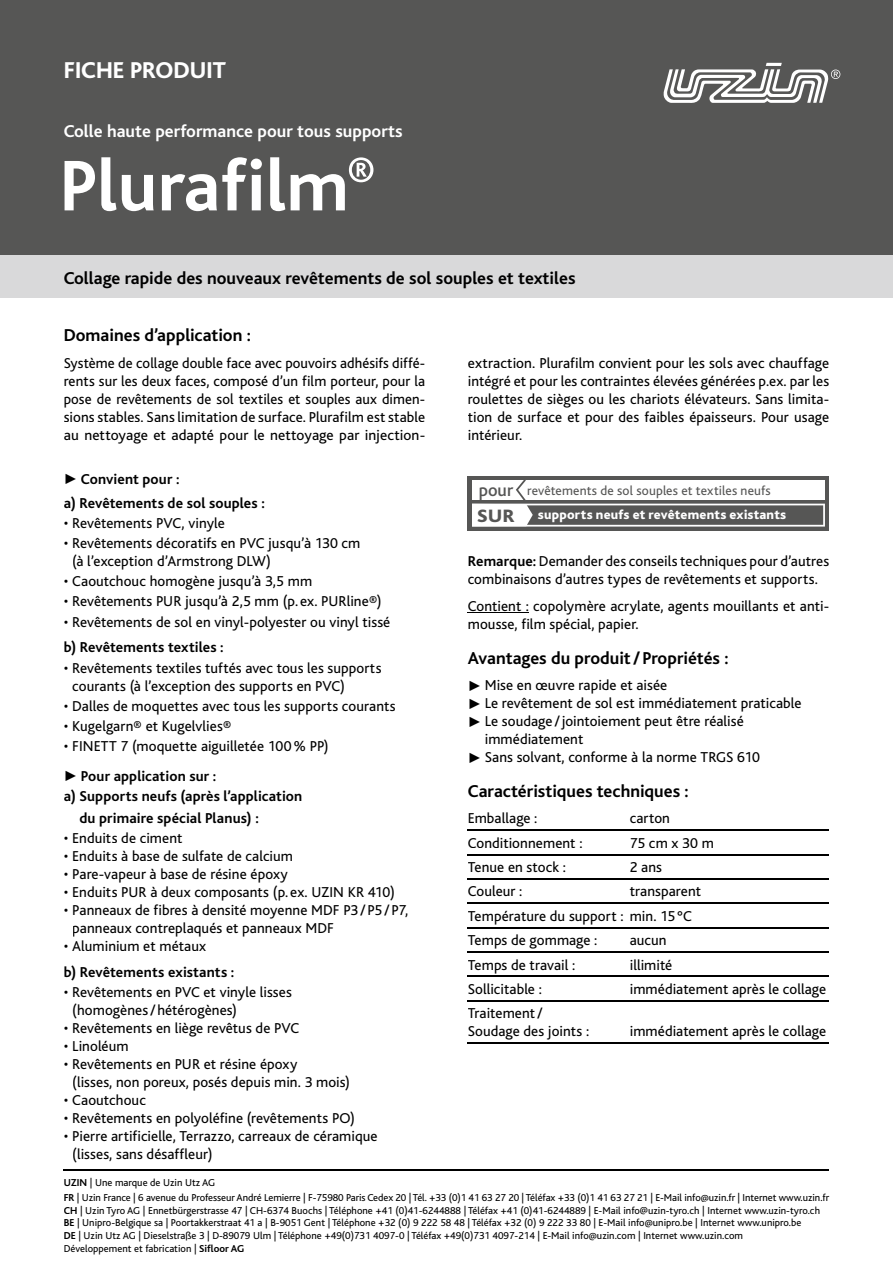
<style>
.page{position:relative;width:893px;height:1263px;background:#fff}
.page>*{position:absolute;margin:0;border:0;box-sizing:border-box;transform-origin:0 0}
.t1{font:700 75px "Bliss";color:#fff}
.t2{font:800 24px "Bliss";color:#fff}
.t3{font:800 18.75px "Bliss";color:#565655;scale:1.07 1}
.t4{font:700 18px "Bliss";color:#000}
.t5{font:700 18px "Bliss";color:#fff}
.t6{font:500 18px "Bliss";color:#565655}
.t7{font:15px/18px "Bliss";letter-spacing:.005em;color:#000}
.t8{font:700 15px/23.7px "Bliss";letter-spacing:.005em;color:#000}
.t9{font:13.5px "Bliss";letter-spacing:.01em;color:#565655}
.t10{font:800 13.5px "Bliss";letter-spacing:.015em;color:#fff}
.t11{font:10.5px/12.8px "Bliss";color:#000}
.s1{font-weight:700}
</style>
<div class="page">
<div style="left:0;top:0;width:893px;height:255px;background:#565655"></div>
<svg style="left:663px;top:63px;width:177px;height:40px"></svg>
<div style="left:0;top:255px;width:893px;height:43px;background:#d9d9da"></div>
<hr style="left:64px;top:1169px;width:765px;height:1px;background:#000">
<hr style="left:468px;top:612px;width:61px;height:1px;background:#000">
<hr style="left:468px;top:829px;width:361px;height:2px;background:#000">
<hr style="left:468px;top:854px;width:361px;height:1px;background:#000">
<hr style="left:468px;top:878px;width:361px;height:1px;background:#000">
<hr style="left:468px;top:903px;width:361px;height:1px;background:#000">
<hr style="left:468px;top:927px;width:361px;height:1px;background:#000">
<hr style="left:468px;top:951px;width:361px;height:1px;background:#000">
<hr style="left:468px;top:976px;width:361px;height:1px;background:#000">
<hr style="left:468px;top:1000px;width:361px;height:1px;background:#000">
<hr style="left:468px;top:1043px;width:361px;height:1px;background:#000">
<div style="left:468px;top:476px;width:361px;height:55px;background:#565655"></div>
<svg style="left:472px;top:480px;width:353px;height:47px"></svg>
<h2 class="t2" style="left:64px;top:58px;width:164px">FICHE PRODUIT</h2>
<p class="t5" style="left:64px;top:122px;width:340px">Colle haute performance pour tous supports</p>
<h1 class="t1" style="left:60px;top:147px;width:318px">Plurafilm<sup>®</sup></h1>
<p class="t4" style="left:64px;top:268px;width:513px">Collage rapide des nouveaux revêtements de sol souples et textiles</p>
<p class="t4" style="left:64px;top:326px;width:189px">Domaines d’application :</p>
<p class="t7" style="left:64px;top:354px;width:363px;text-align:justify">Système de collage double face avec pouvoirs adhésifs diffé&shy;rents sur les deux faces, composé d’un film porteur, pour la pose de revêtements de sol textiles et souples aux dimen&shy;sions stables. Sans limitation de surface. Plurafilm est stable au nettoyage et adapté pour le nettoyage par injection-</p>
<p class="t7" style="left:468px;top:354px;width:363px;text-align:justify">extraction. Plurafilm convient pour les sols avec chauffage intégré et pour les contraintes élevées générées p.ex. par les roulettes de sièges ou les chariots élévateurs. Sans limita&shy;tion de surface et pour des faibles épaisseurs. Pour usage intérieur.</p>
<p class="t8" style="left:64px;top:468px;width:203px">✓ Convient pour :<br>a) Revêtements de sol souples :</p>
<p class="t7" style="left:64px;top:514px;width:163px">• Revêtements PVC, vinyle</p>
<p class="t7" style="left:72px;top:534px;width:290px;text-indent:-9px">• Revêtements décoratifs en PVC jusqu’à 130 cm (à l’exception d’Armstrong DLW)</p>
<p class="t7" style="left:64px;top:573px;width:250px">• Caoutchouc homogène jusqu’à 3,5 mm</p>
<p class="t7" style="left:64px;top:593px;width:319px">• Revêtements PUR jusqu’à 2,5 mm (p. ex. PURline®)</p>
<p class="t7" style="left:64px;top:613px;width:328px">• Revêtements de sol en vinyl-polyester ou vinyl tissé</p>
<p class="t8" style="left:64px;top:636px;width:161px">b) Revêtements textiles :</p>
<p class="t7" style="left:72px;top:659px;width:311px;text-indent:-9px">• Revêtements textiles tuftés avec tous les supports courants (à l’exception des supports en PVC)</p>
<p class="t7" style="left:64px;top:697px;width:333px">• Dalles de moquettes avec tous les supports courants</p>
<p class="t7" style="left:64px;top:717px;width:169px">• Kugelgarn® et Kugelvlies®</p>
<p class="t7" style="left:64px;top:737px;width:266px">• FINETT 7 (moquette aiguilletée 100 % PP)</p>
<p class="t8" style="left:64px;top:766px;width:240px;line-height:20.1px">✓ Pour application sur :<br>a) Supports neufs (après l’application</p>
<p class="t8" style="left:79px;top:806px;width:181px">du primaire spécial Planus) :</p>
<p class="t7" style="left:64px;top:829px;width:120px">• Enduits de ciment</p>
<p class="t7" style="left:64px;top:847px;width:231px">• Enduits à base de sulfate de calcium</p>
<p class="t7" style="left:64px;top:865px;width:226px">• Pare-vapeur à base de résine époxy</p>
<p class="t7" style="left:64px;top:883px;width:333px">• Enduits PUR à deux composants (p. ex. UZIN KR 410)</p>
<p class="t7" style="left:72px;top:901px;width:337px;text-indent:-9px">• Panneaux de fibres à densité moyenne MDF P3 / P5 / P7, panneaux contreplaqués et panneaux MDF</p>
<p class="t7" style="left:64px;top:937px;width:144px">• Aluminium et métaux</p>
<p class="t8" style="left:64px;top:960px;width:172px">b) Revêtements existants :</p>
<p class="t7" style="left:72px;top:983px;width:221px;text-indent:-9px">• Revêtements en PVC et vinyle lisses (homogènes / hétérogènes)</p>
<p class="t7" style="left:64px;top:1019px;width:237px">• Revêtements en liège revêtus de PVC</p>
<p class="t7" style="left:64px;top:1037px;width:66px">• Linoléum</p>
<p class="t7" style="left:72px;top:1055px;width:279px;text-indent:-9px">• Revêtements en PUR et résine époxy<br>(lisses, non poreux, posés depuis min. 3 mois)</p>
<p class="t7" style="left:64px;top:1091px;width:84px">• Caoutchouc</p>
<p class="t7" style="left:64px;top:1109px;width:293px">• Revêtements en polyoléfine (revêtements PO)</p>
<p class="t7" style="left:72px;top:1127px;width:307px;text-indent:-9px">• Pierre artificielle, Terrazzo, carreaux de céramique (lisses, sans désaffleur)</p>
<p class="t6" style="left:479px;top:481px;width:36px">pour</p>
<p class="t3" style="left:477px;top:506px;width:36px">SUR</p>
<p class="t9" style="left:527px;top:484px;width:245px">revêtements de sol souples et textiles neufs</p>
<p class="t10" style="left:538px;top:508px;width:250px">supports neufs et revêtements existants</p>
<p class="t7" style="left:468px;top:553px;width:363px"><span class="s1">Remarque:</span> Demander des conseils techniques pour d’autres combinaisons d’autres types de revêtements et supports.</p>
<p class="t7" style="left:468px;top:597px;width:363px">Contient : copolymère acrylate, agents mouillants et anti&shy;mousse, film spécial, papier.</p>
<p class="t4" style="left:468px;top:649px;width:262px">Avantages du produit / Propriétés :</p>
<p class="t7" style="left:468px;top:677px;width:201px">✓ Mise en œuvre rapide et aisée</p>
<p class="t7" style="left:468px;top:695px;width:335px">✓ Le revêtement de sol est immédiatement praticable</p>
<p class="t7" style="left:485px;top:713px;width:261px;text-indent:-17px">✓ Le soudage / jointoiement peut être réalisé immédiatement</p>
<p class="t7" style="left:468px;top:749px;width:294px">✓ Sans solvant, conforme à la norme TRGS 610</p>
<p class="t4" style="left:468px;top:781px;width:222px">Caractéristiques techniques :</p>
<p class="t7" style="left:468px;top:809px;width:71px">Emballage :</p>
<p class="t7" style="left:630px;top:809px;width:42px">carton</p>
<p class="t7" style="left:468px;top:834px;width:116px">Conditionnement :</p>
<p class="t7" style="left:630px;top:834px;width:86px">75 cm x 30 m</p>
<p class="t7" style="left:468px;top:858px;width:100px">Tenue en stock :</p>
<p class="t7" style="left:630px;top:858px;width:34px">2 ans</p>
<p class="t7" style="left:468px;top:883px;width:56px">Couleur :</p>
<p class="t7" style="left:468px;top:879px;width:235px;line-height:24.5px;text-indent:162px">transparent<br>Température du support : min. 15 °C<br>Temps de gommage :</p>
<p class="t7" style="left:630px;top:931px;width:38px">aucun</p>
<p class="t7" style="left:468px;top:956px;width:109px">Temps de travail :</p>
<p class="t7" style="left:630px;top:956px;width:44px">illimité</p>
<p class="t7" style="left:468px;top:980px;width:76px">Sollicitable :</p>
<p class="t7" style="left:630px;top:980px;width:198px">immédiatement après le collage</p>
<p class="t7" style="left:468px;top:1005px;width:123px">Traitement /<br>Soudage des joints :</p>
<p class="t7" style="left:630px;top:1023px;width:198px">immédiatement après le collage</p>
<p class="t11" style="left:64px;top:1175px;width:767px;line-height:14.9px"><span class="s1">UZIN</span> | Une marque de Uzin Utz AG<br><span class="s1">FR</span> | Uzin France | 6 avenue du Professeur André Lemierre | F-75980 Paris Cedex 20 | Tél. +33 (0)1 41 63 27 20 | Téléfax +33 (0)1 41 63 27 21 | E-Mail info@uzin.fr | Internet www.uzin.fr</p>
<p class="t11" style="left:64px;top:1204px;width:758px"><span class="s1">CH</span> | Uzin Tyro AG | Ennetbürgerstrasse 47 | CH-6374 Buochs | Téléphone +41 (0)41-6244888 | Téléfax +41 (0)41-6244889 | E-Mail info@uzin-tyro.ch | Internet www.uzin-tyro.ch <span class="s1">BE</span> | Unipro-Belgique sa | Poortakkerstraat 41 a | B-9051 Gent | Téléphone +32 (0) 9 222 58 48 | Téléfax +32 (0) 9 222 33 80 | E-Mail info@unipro.be | Internet www.unipro.be<br><span class="s1">DE</span> | Uzin Utz AG | Dieselstraße 3 | D-89079 Ulm | Téléphone +49(0)731 4097-0 | Téléfax +49(0)731 4097-214 | E-Mail info@uzin.com | Internet www.uzin.com<br>Développement et fabrication | <span class="s1">Sifloor AG</span></p>
</div>
